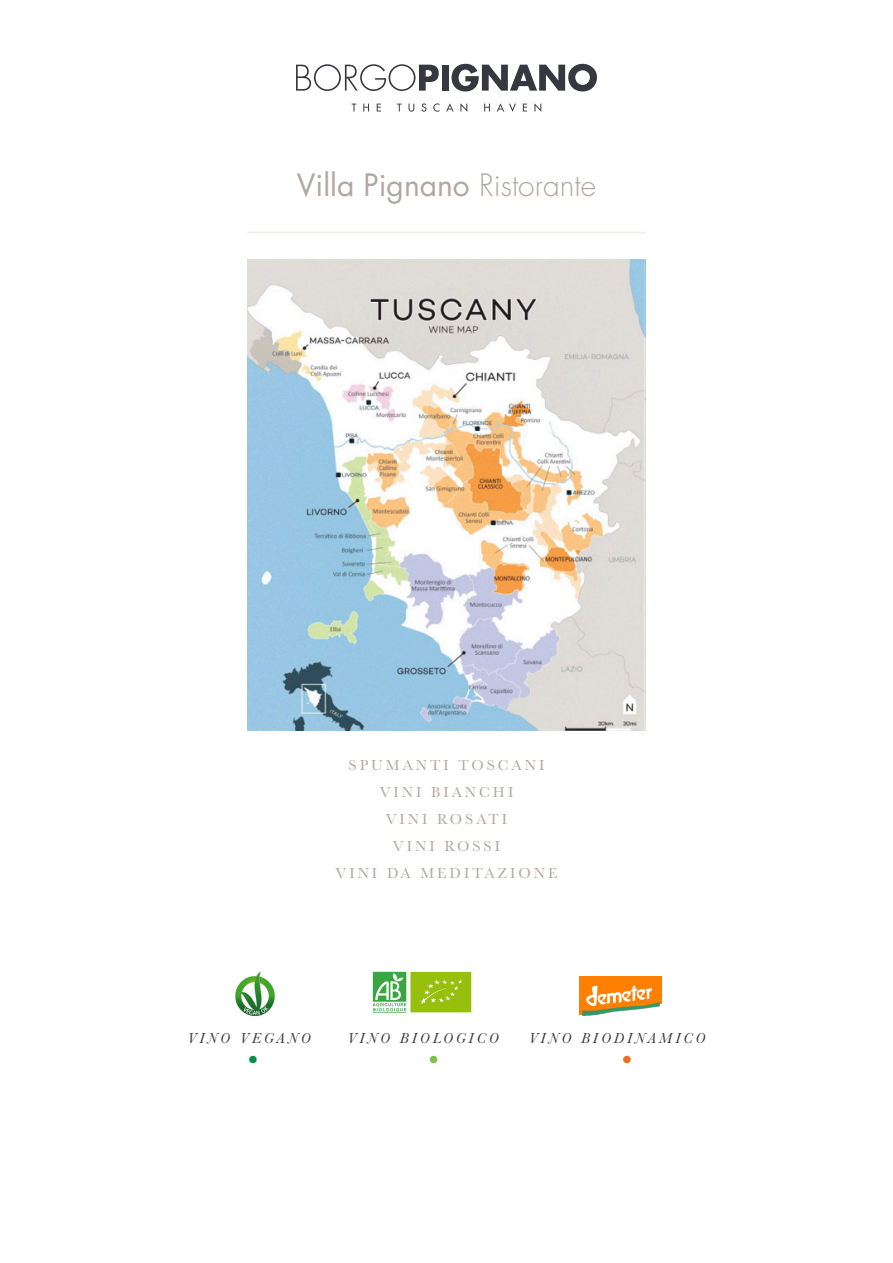
<style>
.page{position:relative;width:893px;height:1263px;background:#fff}
.page>*{position:absolute;margin:0;border:0;box-sizing:border-box;transform-origin:0 0}
.t1{font:30px "Futura Std";color:#b1a7a2}
.t2{font:900 expanded 21px "Helvetica Neue LT Std";color:#008e45}
.t3{font:900 expanded 21px "Helvetica Neue LT Std";color:#7bc142}
.t4{font:900 expanded 21px "Helvetica Neue LT Std";color:#f36a21}
.t5{font:15px "Baskerville";letter-spacing:.2em;color:#b1a7a2}
.t6{font:italic 15px "Baskerville";letter-spacing:.2em;color:#373740}
.s1{font-weight:300}
</style>
<div class="page">
<hr style="left:247px;top:232px;width:399px;height:1px;background:#f3ebe8">
<img style="left:235px;top:971px;width:40px;height:45px">
<img style="left:372px;top:971px;width:100px;height:42px">
<img style="left:580px;top:977px;width:81px;height:39px">
<img style="left:248px;top:259px;width:397px;height:471px">
<svg style="left:296px;top:64px;width:143px;height:27px"></svg>
<div style="left:442px;top:65px;width:6px;height:26px;background:#373740"></div>
<svg style="left:452px;top:64px;width:145px;height:27px"></svg>
<svg style="left:352px;top:104px;width:4px;height:7px"></svg>
<svg style="left:363px;top:104px;width:6px;height:7px"></svg>
<svg style="left:377px;top:104px;width:4px;height:7px"></svg>
<svg style="left:397px;top:104px;width:5px;height:7px"></svg>
<svg style="left:409px;top:104px;width:5px;height:8px"></svg>
<svg style="left:421px;top:103px;width:5px;height:9px"></svg>
<svg style="left:433px;top:103px;width:6px;height:9px"></svg>
<svg style="left:446px;top:103px;width:8px;height:8px"></svg>
<svg style="left:460px;top:103px;width:7px;height:9px"></svg>
<svg style="left:484px;top:104px;width:6px;height:7px"></svg>
<svg style="left:497px;top:103px;width:19px;height:9px"></svg>
<svg style="left:523px;top:104px;width:4px;height:7px"></svg>
<svg style="left:534px;top:103px;width:7px;height:9px"></svg>
<p class="t1" style="left:297px;top:166px;width:301px">Villa Pignano <span class="s1">Ristorante</span></p>
<p class="t5" style="left:349px;top:756px;width:197px">SPUMANTI TOSCANI</p>
<p class="t5" style="left:380px;top:783px;width:135px">VINI BIANCHI</p>
<p class="t5" style="left:386px;top:810px;width:123px">VINI ROSATI</p>
<p class="t5" style="left:393px;top:837px;width:109px">VINI ROSSI</p>
<p class="t5" style="left:335px;top:864px;width:224px">VINI DA MEDITAZIONE</p>
<p class="t6" style="left:188px;top:1028px;width:125px">VINO VEGANO</p>
<p class="t6" style="left:347px;top:1028px;width:153px">VINO BIOLOGICO</p>
<p class="t6" style="left:529px;top:1028px;width:178px">VINO BIODINAMICO</p>
<p class="t2" style="left:248px;top:1046px;width:12px">•</p>
<p class="t3" style="left:428px;top:1046px;width:12px">•</p>
<p class="t4" style="left:622px;top:1046px;width:12px">•</p>
</div>
